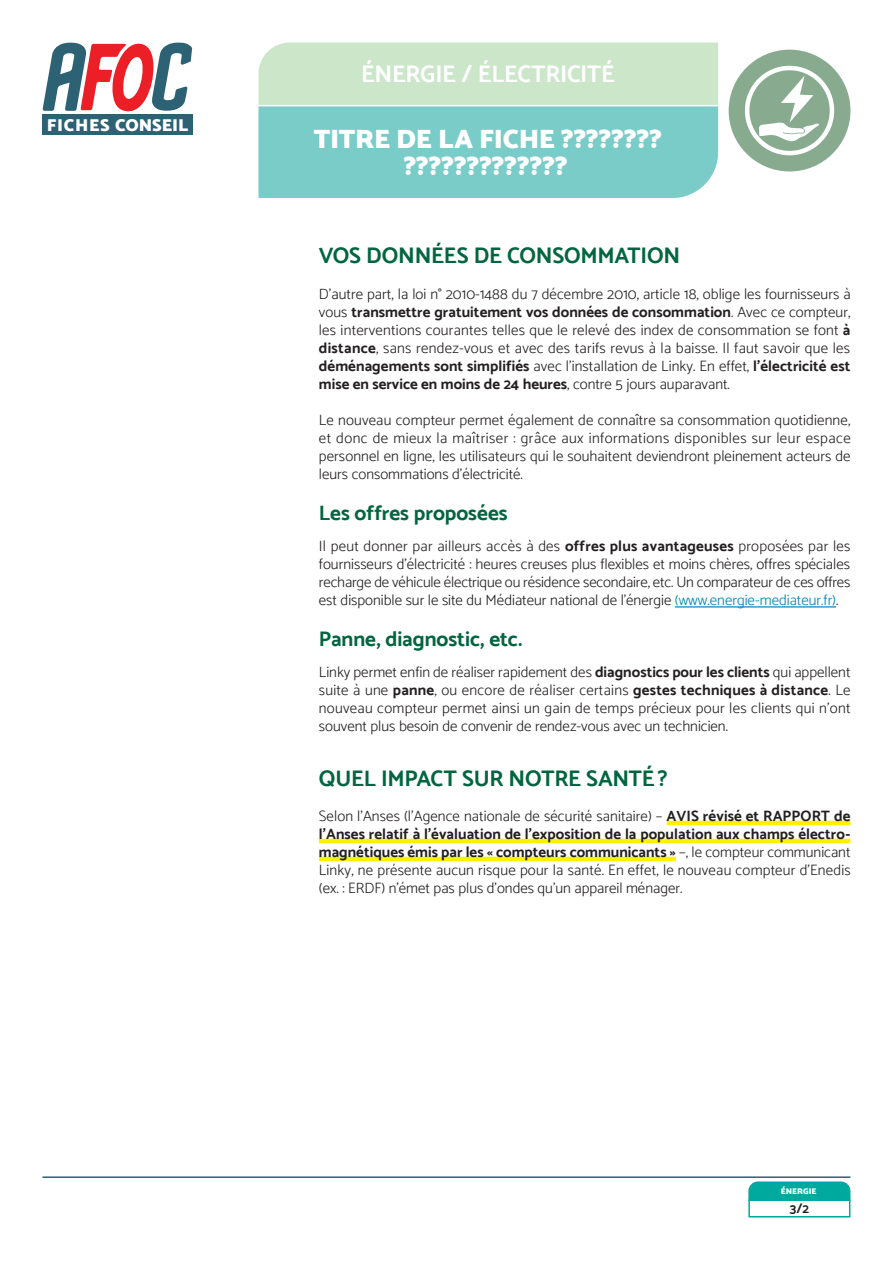
<style>
.page{position:relative;width:893px;height:1263px;background:#fff}
.page>*{position:absolute;margin:0;border:0;box-sizing:border-box;transform-origin:0 0}
.t1{font:900 27px/27px "Catamaran";letter-spacing:-.015em;color:#fff;text-align:center}
.t2{font:700 24px "Catamaran";letter-spacing:-.015em;color:#fff}
.ARTICLE___intertitre{font:700 22.5px "Catamaran";letter-spacing:-.015em;color:#006540}
.ARTICLE___intertitre-2{font:700 21px "Catamaran";letter-spacing:-.005em;color:#006540}
.t3{font:900 17.55px "Catamaran";color:#fff}
.ARTICLE___texte_cour{font:300 15px/18px "Catamaran";color:#231f20;text-align:justify}
.t4{font:700 13.5px "Catamaran";color:#231f20}
.t5{font:900 8.4px "Catamaran";color:#fff}
.s1{font-weight:700}
.s2{color:#0083b6}
</style>
<div class="page">
<hr style="left:43px;top:1176px;width:807px;height:2px;background:#2c6273">
<hr style="left:675px;top:606px;width:161px;height:1px;background:#0083b6">
<hr style="left:667px;top:821px;width:183px;height:4px;background:#fff101">
<hr style="left:319px;top:839px;width:531px;height:4px;background:#fff101">
<hr style="left:319px;top:857px;width:357px;height:4px;background:#fff101">
<div style="left:43px;top:114px;width:150px;height:21px;background:#2c6273"></div>
<div style="left:748px;top:1199px;width:102px;height:18px;border:2px solid #00a99d"></div>
<svg style="left:748px;top:1181px;width:102px;height:20px;background:#0baca1"></svg>
<svg style="left:43px;top:43px;width:149px;height:69px"></svg>
<div style="left:729px;top:50px;width:121px;height:121px;background:#88ab8f;border-radius:50%"></div>
<svg style="left:258px;top:43px;width:460px;height:155px;background:#9dd7c9"></svg>
<div style="left:745px;top:66px;width:89px;height:89px;border:4px solid #fff;border-radius:50%"></div>
<svg style="left:759px;top:75px;width:60px;height:66px"></svg>
<p class="t3" style="left:47px;top:115px;width:143px">FICHES CONSEIL</p>
<h2 class="t2" style="left:361px;top:60px;width:255px">ÉNERGIE / ÉLECTRICITÉ</h2>
<h1 class="t1" style="left:314px;top:125px;width:349px">TITRE DE LA FICHE ???????? ?????????????</h1>
<p class="ARTICLE___intertitre" style="left:319px;top:242px;width:363px">VOS DONNÉES DE CONSOMMATION</p>
<p class="ARTICLE___texte_cour" style="left:319px;top:285px;width:533px">D’autre part, la loi n° 2010-1488 du 7 décembre 2010, article 18, oblige les fournisseurs à vous <span class="s1">transmettre gratuitement vos données de consommation</span>. Avec ce compteur, les interventions courantes telles que le relevé des index de consommation se font <span class="s1">à distance</span>, sans rendez-vous et avec des tarifs revus à la baisse. Il faut savoir que les <span class="s1">déménagements sont simplifiés</span> avec l’installation de Linky. En effet, <span class="s1">l’électricité est mise en service en moins de 24 heures</span>, contre 5 jours auparavant.</p>
<p class="ARTICLE___texte_cour" style="left:319px;top:411px;width:533px">Le nouveau compteur permet également de connaître sa consommation quotidienne, et donc de mieux la maîtriser : grâce aux informations disponibles sur leur espace personnel en ligne, les utilisateurs qui le souhaitent deviendront pleinement acteurs de leurs consommations d’électricité.</p>
<p class="ARTICLE___intertitre-2" style="left:319px;top:500px;width:190px">Les offres proposées</p>
<p class="ARTICLE___texte_cour" style="left:319px;top:537px;width:533px">Il peut donner par ailleurs accès à des <span class="s1">offres plus avantageuses</span> proposées par les fournisseurs d’électricité : heures creuses plus flexibles et moins chères, offres spéciales recharge de véhicule électrique ou résidence secondaire, etc. Un comparateur de ces offres est disponible sur le site du Médiateur national de l’énergie <span class="s2">(www.energie-mediateur.fr)</span>.</p>
<p class="ARTICLE___intertitre-2" style="left:319px;top:626px;width:205px">Panne, diagnostic, etc.</p>
<p class="ARTICLE___texte_cour" style="left:319px;top:663px;width:533px">Linky permet enfin de réaliser rapidement des <span class="s1">diagnostics pour les clients</span> qui appellent suite à une <span class="s1">panne</span>, ou encore de réaliser certains <span class="s1">gestes techniques à distance</span>. Le nouveau compteur permet ainsi un gain de temps précieux pour les clients qui n’ont souvent plus besoin de convenir de rendez-vous avec un technicien.</p>
<p class="ARTICLE___intertitre" style="left:319px;top:765px;width:350px">QUEL IMPACT SUR NOTRE SANTÉ?</p>
<p class="ARTICLE___texte_cour" style="left:319px;top:807px;width:533px">Selon l’Anses (l’Agence nationale de sécurité sanitaire) – <span class="s1">AVIS révisé et RAPPORT de l’Anses relatif à l’évaluation de l’exposition de la population aux champs électro&shy;magnétiques émis par les « compteurs communicants »</span> –, le compteur communicant Linky, ne présente aucun risque pour la santé. En effet, le nouveau compteur d’Enedis (ex. : ERDF) n’émet pas plus d’ondes qu’un appareil ménager.</p>
<p class="t5" style="left:781px;top:1186px;width:37px">ÉNERGIE</p>
<p class="t4" style="left:790px;top:1201px;width:21px">3/2</p>
</div>
